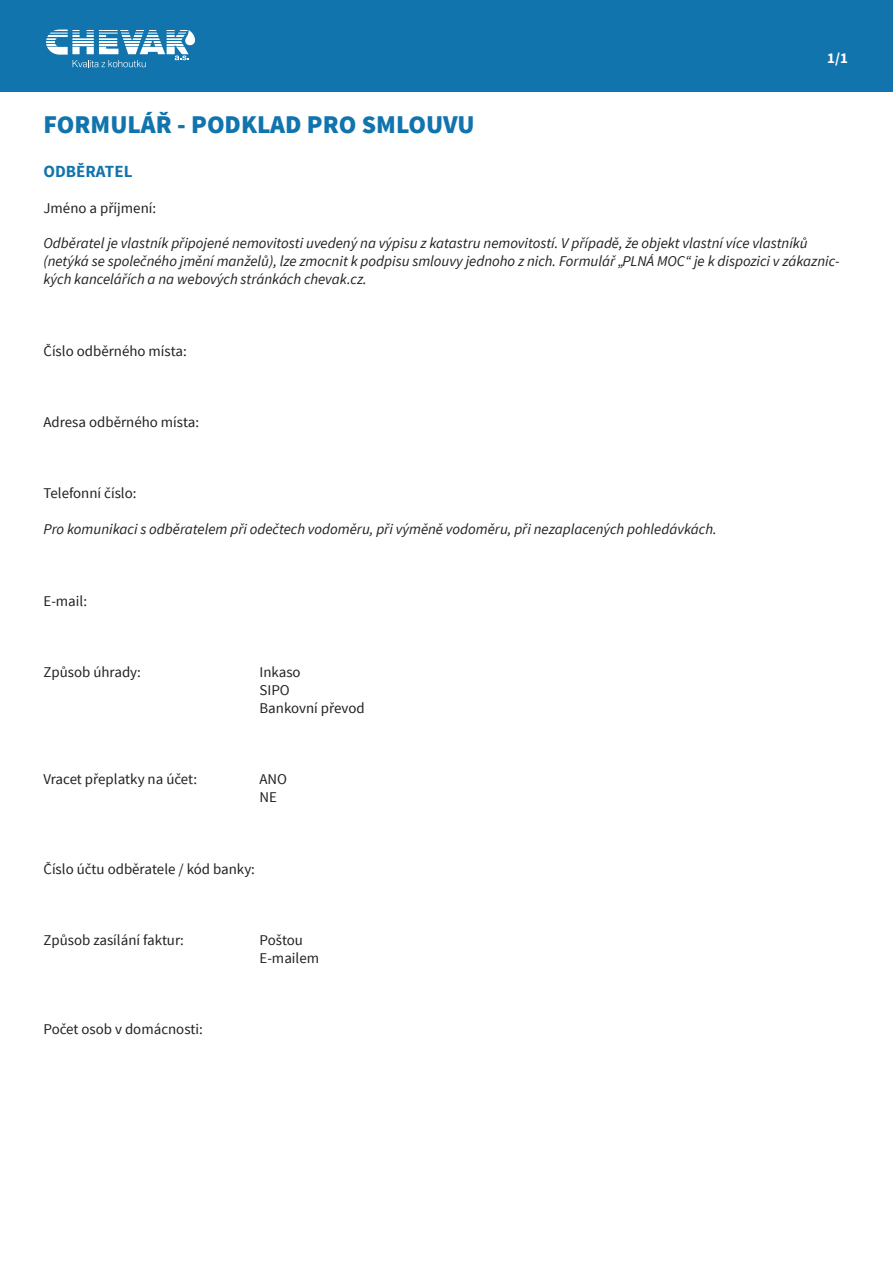
<style>
.page{position:relative;width:893px;height:1263px;background:#fff}
.page>*{position:absolute;margin:0;border:0;box-sizing:border-box;transform-origin:0 0}
.t1{font:900 25.5px "Source Sans Pro";color:#1174ad}
.t2{font:700 16.95px "Source Sans Pro";color:#1174ad}
.t3{font:italic 14.85px/17.9px "Source Sans Pro";color:#231f20}
.t4{font:14.85px/17.9px "Source Sans Pro";color:#231f20}
.t5{font:700 14.85px "Source Sans Pro";color:#fff}
</style>
<div class="page">
<div style="left:0;top:0;width:893px;height:92px;background:#1174ad"></div>
<svg style="left:46px;top:30px;width:149px;height:37px"></svg>
<h1 class="t1" style="left:44px;top:108px;width:432px">FORMULÁŘ - PODKLAD PRO SMLOUVU</h1>
<p class="t5" style="left:827px;top:49px;width:22px">1/1</p>
<p class="t2" style="left:44px;top:160px;width:91px">ODBĚRATEL</p>
<p class="t4" style="left:44px;top:199px;width:114px">Jméno a příjmení:</p>
<p class="t3" style="left:44px;top:234px;width:798px">Odběratel je vlastník připojené nemovitosti uvedený na výpisu z katastru nemovitostí. V případě, že objekt vlastní více vlastníků (netýká se společného jmění manželů), lze zmocnit k podpisu smlouvy jednoho z nich. Formulář „PLNÁ MOC“ je k dispozici v zákaznic&shy;kých kancelářích a na webových stránkách chevak.cz.</p>
<p class="t4" style="left:44px;top:342px;width:145px">Číslo odběrného místa:</p>
<p class="t4" style="left:44px;top:413px;width:157px">Adresa odběrného místa:</p>
<p class="t4" style="left:44px;top:485px;width:95px">Telefonní číslo:</p>
<p class="t3" style="left:44px;top:520px;width:675px">Pro komunikaci s odběratelem při odečtech vodoměru, při výměně vodoměru, při nezaplacených pohledávkách.</p>
<p class="t4" style="left:44px;top:592px;width:45px">E-mail:</p>
<p class="t4" style="left:44px;top:663px;width:99px">Způsob úhrady:</p>
<p class="t4" style="left:260px;top:663px;width:107px">Inkaso<br>SIPO<br>Bankovní převod</p>
<p class="t4" style="left:44px;top:771px;width:155px">Vracet přeplatky na účet:</p>
<p class="t4" style="left:260px;top:771px;width:29px">ANO<br>NE</p>
<p class="t4" style="left:44px;top:860px;width:213px">Číslo účtu odběratele / kód banky:</p>
<p class="t4" style="left:44px;top:931px;width:142px">Způsob zasílání faktur:</p>
<p class="t4" style="left:260px;top:931px;width:61px">Poštou<br>E-mailem</p>
<p class="t4" style="left:44px;top:1021px;width:161px">Počet osob v domácnosti:</p>
</div>
